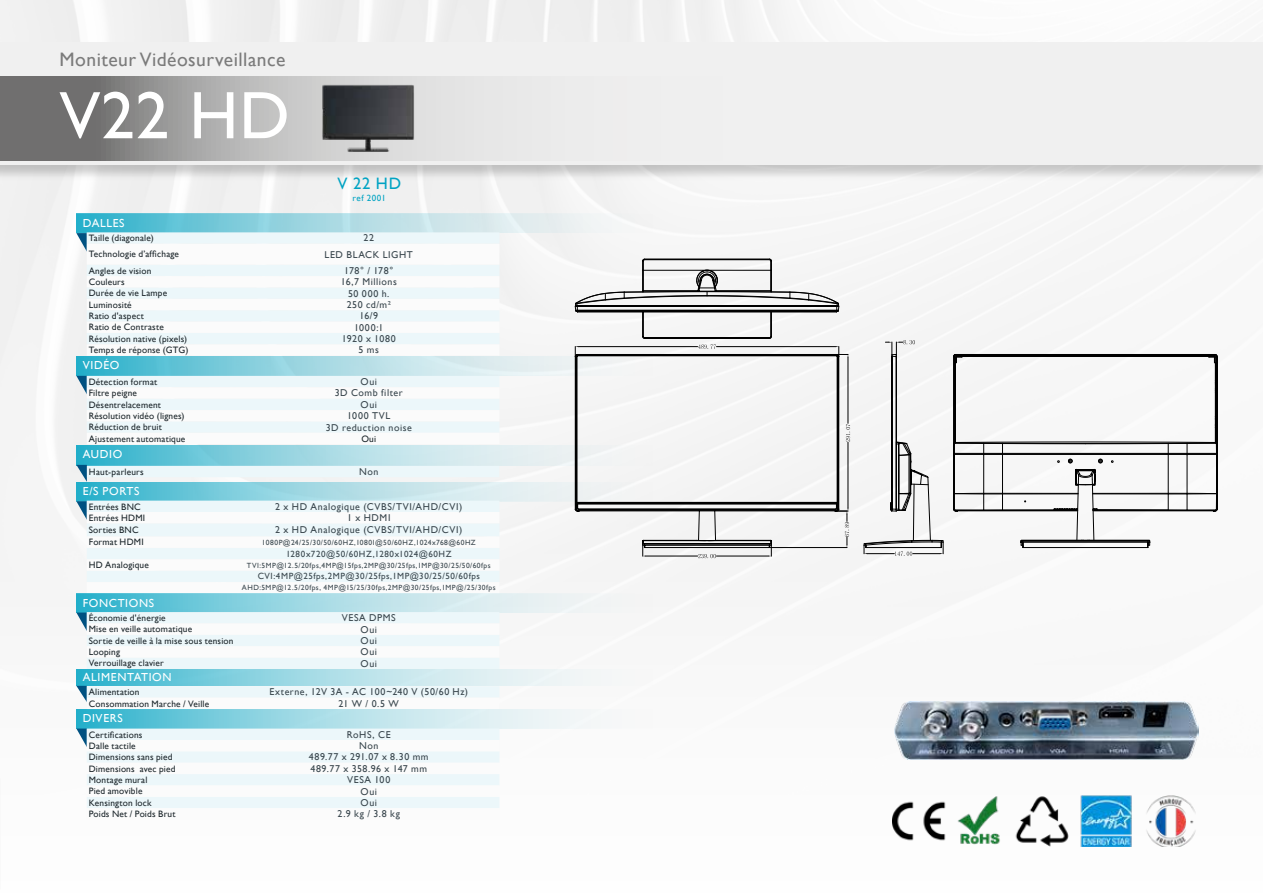
<style>
.page{position:relative;width:1263px;height:893px;background:#fff}
.page>*{position:absolute;margin:0;border:0;box-sizing:border-box;transform-origin:0 0}
.t1{font:67.5px "Gill Sans";color:#fff}
.t2{font:19.5px "Gill Sans";letter-spacing:.025em;color:#7b7b7b}
.t3{font:16.5px "Gill Sans";color:#00a3c3}
.t4{font:11.7px "Gill Sans";letter-spacing:.055em;color:#fff}
.t5{font:9.9px "Gill Sans";letter-spacing:.055em;color:#39464d}
.t6{font:9.3px "Gill Sans";letter-spacing:.02em;color:#1c262b}
.t7{font:9px "Gill Sans";letter-spacing:.06em;color:#39464d}
.t8{font:9px "Gill Sans";letter-spacing:.06em;color:#00a3c3}
.t9{font:7.5px "Gill Sans";letter-spacing:.06em;color:#39464d}
</style>
<div class="page">
<img style="left:0;top:0;width:1199px;height:828px">
<div style="left:0;top:42px;width:1263px;height:138px;background:#000;opacity:.2"></div>
<div style="left:0;top:43px;width:1263px;height:122px;background:#f0f0f0"></div>
<svg style="left:0;top:76px;width:474px;height:84px;background:#a4a4a4"></svg>
<img style="left:893px;top:794px;width:305px;height:53px">
<svg style="left:76px;top:709px;width:618px;height:20px"></svg>
<svg style="left:76px;top:729px;width:423px;height:90px"></svg>
<svg style="left:76px;top:356px;width:499px;height:20px;background:#9dd7e2"></svg>
<svg style="left:76px;top:376px;width:423px;height:68px"></svg>
<svg style="left:76px;top:445px;width:499px;height:21px;background:#9ed7e2"></svg>
<svg style="left:76px;top:465px;width:423px;height:17px"></svg>
<svg style="left:76px;top:482px;width:499px;height:19px;background:#9fd7e3"></svg>
<svg style="left:76px;top:501px;width:423px;height:92px"></svg>
<svg style="left:76px;top:669px;width:618px;height:17px"></svg>
<div style="left:76px;top:686px;width:423px;height:23px;background:#f3f8fa"></div>
<svg style="left:76px;top:593px;width:618px;height:20px"></svg>
<svg style="left:76px;top:612px;width:423px;height:57px"></svg>
<svg style="left:76px;top:214px;width:618px;height:19px"></svg>
<svg style="left:76px;top:233px;width:11px;height:19px"></svg>
<svg style="left:87px;top:232px;width:412px;height:12px;background:#e9f5f8"></svg>
<svg style="left:87px;top:244px;width:412px;height:112px"></svg>
<img style="left:319px;top:82px;width:98px;height:71px">
<hr style="left:0;top:808px;width:1px;height:85px;background:#f9f9f9">
<img style="left:895px;top:701px;width:303px;height:58px">
<div style="left:577px;top:358px;width:287px;height:190px;background:#f4f4f4"></div>
<div style="left:575px;top:259px;width:624px;height:99px;background:#f5f5f5"></div>
<svg style="left:575px;top:259px;width:264px;height:79px"></svg>
<hr style="left:578px;top:346px;width:120px;height:1px;background:#000">
<hr style="left:716px;top:346px;width:119px;height:1px;background:#000">
<svg style="left:575px;top:346px;width:3px;height:11px"></svg>
<svg style="left:698px;top:345px;width:18px;height:4px"></svg>
<hr style="left:848px;top:358px;width:1px;height:65px;background:#000">
<hr style="left:848px;top:442px;width:1px;height:66px;background:#000">
<svg style="left:835px;top:346px;width:13px;height:12px"></svg>
<svg style="left:846px;top:424px;width:4px;height:18px"></svg>
<svg style="left:575px;top:502px;width:274px;height:56px"></svg>
<svg style="left:864px;top:340px;width:354px;height:216px"></svg>
<hr style="left:954px;top:453px;width:262px;height:1px;background:#000">
<hr style="left:954px;top:454px;width:262px;height:1px;background:#000">
<h2 class="t2" style="left:60px;top:48px;width:227px">Moniteur Vidéosurveillance</h2>
<h1 class="t1" style="left:60px;top:76px;width:232px">V22 HD</h1>
<h3 class="t3" style="left:338px;top:174px;width:65px">V 22 HD</h3>
<p class="t8" style="left:353px;top:192px;width:35px">ref 2001</p>
<p class="t4" style="left:83px;top:216px;width:43px">DALLES</p>
<p class="t6" style="left:89px;top:233px;width:67px">Taille (diagonale)</p>
<p class="t5" style="left:363px;top:232px;width:12px">22</p>
<p class="t6" style="left:89px;top:249px;width:92px">Technologie d’affichage</p>
<p class="t5" style="left:325px;top:249px;width:90px">LED BLACK LIGHT</p>
<p class="t6" style="left:89px;top:265px;width:64px">Angles de vision</p>
<p class="t5" style="left:344px;top:265px;width:50px">178° / 178°</p>
<p class="t6" style="left:89px;top:276px;width:38px">Couleurs</p>
<p class="t5" style="left:341px;top:276px;width:58px">16,7 Millions</p>
<p class="t6" style="left:89px;top:288px;width:80px">Durée de vie Lampe</p>
<p class="t5" style="left:348px;top:287px;width:43px">50 000 h.</p>
<p class="t6" style="left:89px;top:299px;width:44px">Luminosité</p>
<p class="t5" style="left:347px;top:299px;width:46px">250 cd/m²</p>
<p class="t6" style="left:89px;top:311px;width:57px">Ratio d'aspect</p>
<p class="t5" style="left:359px;top:310px;width:20px">16/9</p>
<p class="t6" style="left:89px;top:322px;width:77px">Ratio de Contraste</p>
<p class="t5" style="left:354px;top:322px;width:31px">1000:1</p>
<p class="t6" style="left:89px;top:333px;width:100px">Résolution native (pixels)</p>
<p class="t5" style="left:342px;top:333px;width:56px">1920 x 1080</p>
<p class="t6" style="left:89px;top:345px;width:101px">Temps de réponse (GTG)</p>
<p class="t5" style="left:359px;top:344px;width:22px">5 ms</p>
<p class="t4" style="left:83px;top:358px;width:38px">VIDÉO</p>
<p class="t6" style="left:89px;top:376px;width:70px">Détection format</p>
<p class="t5" style="left:361px;top:376px;width:18px">Oui</p>
<p class="t6" style="left:89px;top:388px;width:50px">Filtre peigne</p>
<p class="t5" style="left:335px;top:387px;width:70px">3D Comb filter</p>
<p class="t6" style="left:89px;top:399px;width:74px">Désentrelacement</p>
<p class="t5" style="left:361px;top:399px;width:18px">Oui</p>
<p class="t6" style="left:89px;top:410px;width:97px">Résolution vidéo (lignes)</p>
<p class="t5" style="left:347px;top:410px;width:45px">1000 TVL</p>
<p class="t6" style="left:89px;top:422px;width:75px">Réduction de bruit</p>
<p class="t5" style="left:326px;top:421px;width:88px">3D reduction noise</p>
<p class="t6" style="left:89px;top:433px;width:98px">Ajustement automatique</p>
<p class="t6" style="left:361px;top:433px;width:16px">Oui</p>
<p class="t4" style="left:83px;top:447px;width:41px">AUDIO</p>
<p class="t6" style="left:89px;top:466px;width:56px">Haut-parleurs</p>
<p class="t5" style="left:359px;top:466px;width:21px">Non</p>
<p class="t4" style="left:83px;top:484px;width:58px">E/S PORTS</p>
<p class="t6" style="left:89px;top:501px;width:53px">Entrées BNC</p>
<p class="t5" style="left:275px;top:501px;width:188px">2 x HD Analogique (CVBS/TVI/AHD/CVI)</p>
<p class="t6" style="left:89px;top:512px;width:58px">Entrées HDMI</p>
<p class="t5" style="left:347px;top:512px;width:45px">1 x HDMI</p>
<p class="t6" style="left:89px;top:525px;width:51px">Sorties BNC</p>
<p class="t5" style="left:275px;top:524px;width:188px">2 x HD Analogique (CVBS/TVI/AHD/CVI)</p>
<p class="t6" style="left:89px;top:537px;width:56px">Format HDMI</p>
<p class="t9" style="left:262px;top:538px;width:215px">1080P@24/25/30/50/60HZ,1080I@50/60HZ,1024x768@60HZ</p>
<p class="t7" style="left:286px;top:548px;width:167px">1280x720@50/60HZ,1280x1024@60HZ</p>
<p class="t6" style="left:89px;top:560px;width:62px">HD Analogique</p>
<p class="t9" style="left:247px;top:561px;width:245px">TVI:5MP@12.5/20fps,4MP@15fps,2MP@30/25fps,1MP@30/25/50/60fps</p>
<p class="t7" style="left:258px;top:571px;width:224px">CVI:4MP@25fps,2MP@30/25fps,1MP@30/25/50/60fps</p>
<p class="t9" style="left:242px;top:583px;width:255px">AHD:5MP@12.5/20fps, 4MP@15/25/30fps,2MP@30/25fps,1MP@/25/30fps</p>
<p class="t4" style="left:83px;top:596px;width:73px">FONCTIONS</p>
<p class="t6" style="left:89px;top:612px;width:78px">Économie d'énergie</p>
<p class="t5" style="left:342px;top:612px;width:55px">VESA DPMS</p>
<p class="t6" style="left:89px;top:624px;width:105px">Mise en veille automatique</p>
<p class="t5" style="left:361px;top:623px;width:18px">Oui</p>
<p class="t6" style="left:89px;top:635px;width:146px">Sortie de veille à la mise sous tension</p>
<p class="t5" style="left:361px;top:635px;width:18px">Oui</p>
<p class="t6" style="left:89px;top:647px;width:33px">Looping</p>
<p class="t5" style="left:361px;top:646px;width:18px">Oui</p>
<p class="t6" style="left:89px;top:658px;width:77px">Verrouillage clavier</p>
<p class="t5" style="left:361px;top:658px;width:18px">Oui</p>
<p class="t4" style="left:83px;top:670px;width:90px">ALIMENTATION</p>
<p class="t6" style="left:89px;top:687px;width:52px">Alimentation</p>
<p class="t5" style="left:270px;top:686px;width:200px">Externe, 12V 3A - AC 100~240 V (50/60 Hz)</p>
<p class="t6" style="left:89px;top:698px;width:122px">Consommation Marche / Veille</p>
<p class="t5" style="left:339px;top:698px;width:62px">21 W / 0.5 W</p>
<p class="t4" style="left:83px;top:711px;width:42px">DIVERS</p>
<p class="t6" style="left:89px;top:729px;width:55px">Certifications</p>
<p class="t5" style="left:347px;top:729px;width:45px">RoHS, CE</p>
<p class="t6" style="left:89px;top:740px;width:48px">Dalle tactile</p>
<p class="t5" style="left:359px;top:740px;width:21px">Non</p>
<p class="t6" style="left:89px;top:752px;width:85px">Dimensions sans pied</p>
<p class="t5" style="left:309px;top:751px;width:121px">489.77 x 291.07 x 8.30 mm</p>
<p class="t6" style="left:89px;top:763px;width:88px">Dimensions avec pied</p>
<p class="t5" style="left:310px;top:763px;width:118px">489.77 x 358.96 x 147 mm</p>
<p class="t6" style="left:89px;top:774px;width:60px">Montage mural</p>
<p class="t5" style="left:347px;top:774px;width:45px">VESA 100</p>
<p class="t6" style="left:89px;top:786px;width:55px">Pied amovible</p>
<p class="t5" style="left:361px;top:785px;width:18px">Oui</p>
<p class="t6" style="left:89px;top:797px;width:64px">Kensington lock</p>
<p class="t5" style="left:361px;top:797px;width:18px">Oui</p>
<p class="t6" style="left:89px;top:808px;width:88px">Poids Net / Poids Brut</p>
<p class="t5" style="left:338px;top:808px;width:64px">2.9 kg / 3.8 kg</p>
</div>
